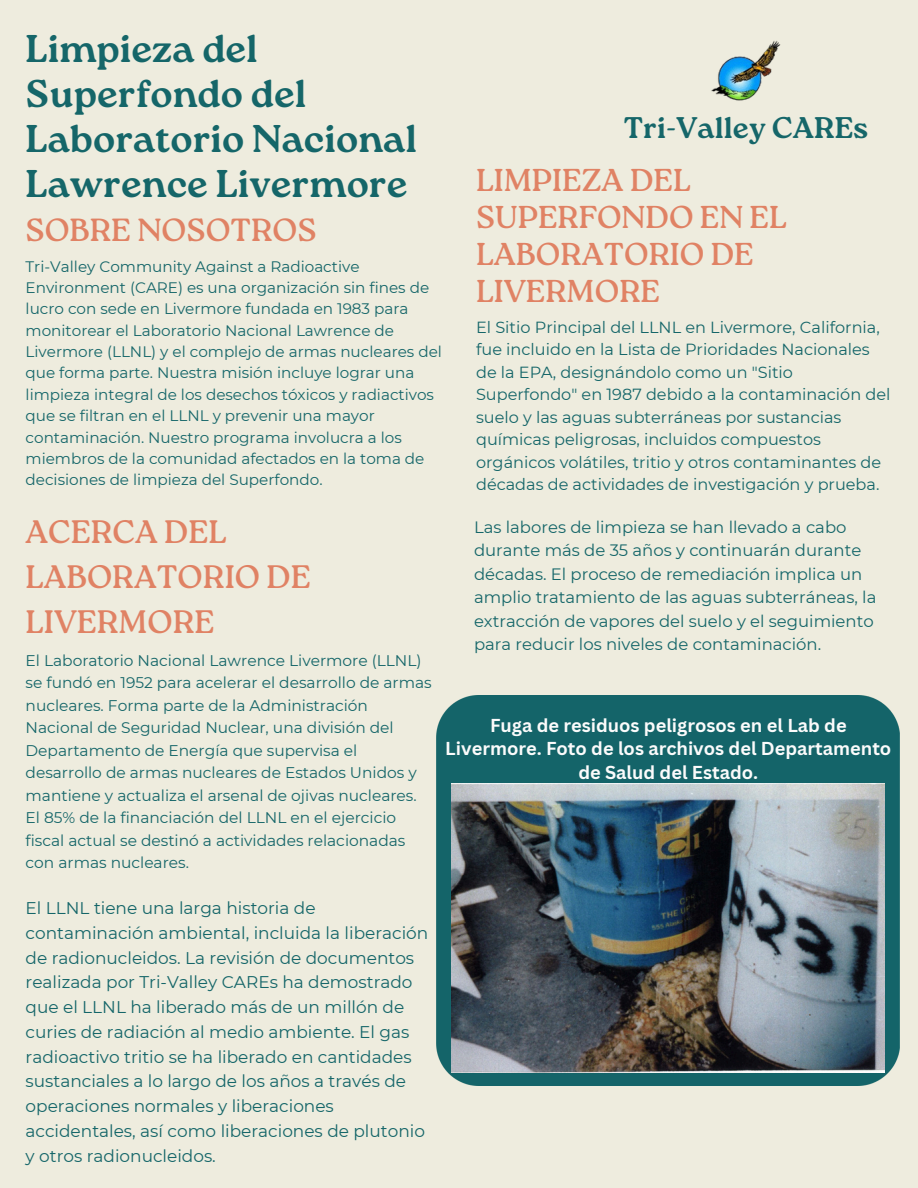
<style>
.page{position:relative;width:918px;height:1188px;background:#eeecde}
.page>*{position:absolute;margin:0;border:0;box-sizing:border-box;transform-origin:0 0}
.t1{font:700 38.7px/45px "Roca One";color:#156669}
.t2{font:32.4px/45px "Roca One";color:#e08264}
.t3{font:31.95px "Roca One";color:#e08264}
.t4{font:31.65px/37.2px "Roca One";color:#e08264}
.t5{font:700 29.85px "Roca One";color:#156669}
.t6{font:700 18.3px/23.7px "Canva Sans";color:#fbfbfb;text-align:center}
.t7{font:16.95px/24.8px "Montserrat";color:#156669}
.t8{font:16.5px/23.4px "Montserrat";color:#156669}
.t9{font:16.05px/22.5px "Montserrat";color:#156669}
.t10{font:15.45px/22.5px "Montserrat";color:#156669}
.t11{font:15.15px/21.3px "Montserrat";color:#156669}
</style>
<div class="page">
<img style="left:711px;top:41px;width:70px;height:60px">
<div style="left:436px;top:695px;width:464px;height:391px;background:#146469"></div>
<img style="left:452px;top:783px;width:433px;height:289px">
<h1 class="t1" style="left:26px;top:26px;width:393px">Limpieza del<br>Superfondo del<br>Laboratorio Nacional<br>Lawrence Livermore</h1>
<h3 class="t3" style="left:26px;top:211px;width:293px">SOBRE NOSOTROS</h3>
<p class="t11" style="left:26px;top:255px;width:418px">Tri-Valley Community Against a Radioactive Environment (CARE) es una organización sin fines de lucro con sede en Livermore fundada en 1983 para monitorear el Laboratorio Nacional Lawrence de Livermore (LLNL) y el complejo de armas nucleares del que forma parte. Nuestra misión incluye lograr una limpieza integral de los desechos tóxicos y radiactivos que se filtran en el LLNL y prevenir una mayor contaminación. Nuestro programa involucra a los miembros de la comunidad afectados en la toma de decisiones de limpieza del Superfondo.</p>
<h2 class="t2" style="left:26px;top:509px;width:287px">ACERCA DEL<br>LABORATORIO DE<br>LIVERMORE</h2>
<p class="t10" style="left:26px;top:649px;width:408px">El Laboratorio Nacional Lawrence Livermore (LLNL) se fundó en 1952 para acelerar el desarrollo de armas nucleares. Forma parte de la Administración Nacional de Seguridad Nuclear, una división del Departamento de Energía que supervisa el desarrollo de armas nucleares de Estados Unidos y mantiene y actualiza el arsenal de ojivas nucleares.<br>El 85% de la financiación del LLNL en el ejercicio fiscal actual se destinó a actividades relacionadas con armas nucleares.</p>
<h3 class="t5" style="left:624px;top:110px;width:246px">Tri-Valley CAREs</h3>
<h3 class="t4" style="left:476px;top:161px;width:312px">LIMPIEZA DEL<br>SUPERFONDO EN EL<br>LABORATORIO DE<br>LIVERMORE</h3>
<p class="t9" style="left:476px;top:316px;width:416px">El Sitio Principal del LLNL en Livermore, California, fue incluido en la Lista de Prioridades Nacionales de la EPA, designándolo como un "Sitio Superfondo" en 1987 debido a la contaminación del suelo y las aguas subterráneas por sustancias químicas peligrosas, incluidos compuestos orgánicos volátiles, tritio y otros contaminantes de décadas de actividades de investigación y prueba.</p>
<p class="t8" style="left:474px;top:515px;width:404px">Las labores de limpieza se han llevado a cabo durante más de 35 años y continuarán durante décadas. El proceso de remediación implica un amplio tratamiento de las aguas subterráneas, la extracción de vapores del suelo y el seguimiento para reducir los niveles de contaminación.</p>
<p class="t6" style="left:445px;top:713px;width:448px">Fuga de residuos peligrosos en el Lab de<br>Livermore. Foto de los archivos del Departamento de Salud del Estado.</p>
<p class="t7" style="left:26px;top:896px;width:404px">El LLNL tiene una larga historia de contaminación ambiental, incluida la liberación de radionucleidos. La revisión de documentos realizada por Tri-Valley CAREs ha demostrado que el LLNL ha liberado más de un millón de curies de radiación al medio ambiente. El gas radioactivo tritio se ha liberado en cantidades sustanciales a lo largo de los años a través de operaciones normales y liberaciones accidentales, así como liberaciones de plutonio y otros radionucleidos.</p>
</div>
